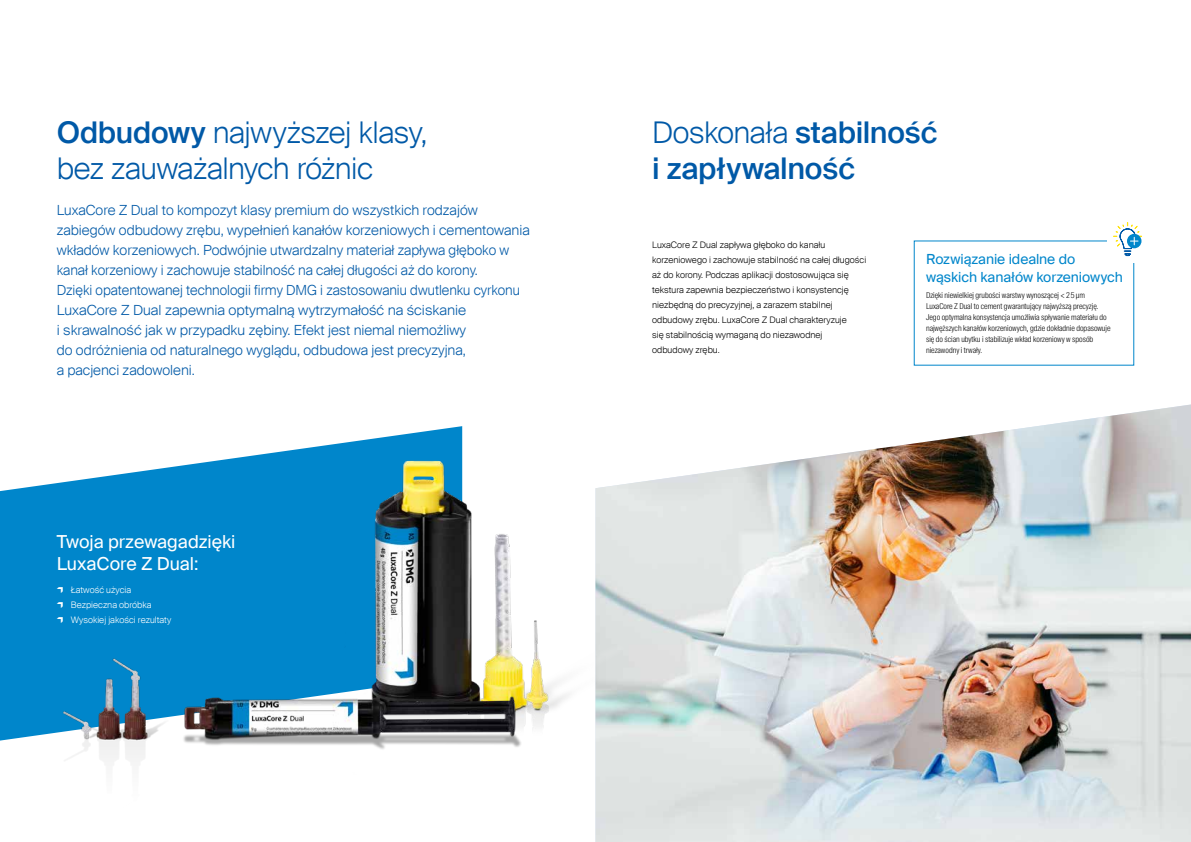
<style>
.page{position:relative;width:1191px;height:842px;background:#fff}
.page>*{position:absolute;margin:0;border:0;box-sizing:border-box;transform-origin:0 0}
.t1{font:300 30px/36px "Suisse Intl";letter-spacing:-.015em;color:#0059a7}
.t2{font:500 30px/36px "Suisse Intl";letter-spacing:-.005em;color:#0059a7}
.t3{font:18px/21.6px "Suisse Intl";color:#fff}
.t4{font:300 14px/20px "Suisse Intl";color:#0059a7}
.t5{font:14px/18px "Suisse Intl";letter-spacing:-.005em;color:#0086cb}
.t6{font:300 9px/15px "Suisse Intl";color:#000}
.t7{font:300 9px "Suisse Intl";color:#fff}
.t8{font:300 8px/11px "Suisse Intl Cond";color:#000}
.s1{font-weight:500}
.s2{font-weight:300}
</style>
<div class="page">
<img style="left:595px;top:404px;width:596px;height:438px">
<img style="left:595px;top:404px;width:43px;height:375px">
<img style="left:0;top:426px;width:570px;height:336px">
<svg style="left:1113px;top:222px;width:29px;height:35px"></svg>
<h1 class="t1" style="left:57px;top:115px;width:372px"><span class="s1">Odbudowy</span> najwyższej klasy, bez zauważalnych różnic</h1>
<p class="t4" style="left:57px;top:201px;width:474px">LuxaCore Z Dual to kompozyt klasy premium do wszystkich rodzajów zabiegów odbudowy zrębu, wypełnień kanałów korzeniowych i cementowania wkładów korzeniowych. Podwójnie utwardzalny materiał zapływa głęboko w kanał korzeniowy i zachowuje stabilność na całej długości aż do korony.<br>Dzięki opatentowanej technologii firmy DMG i zastosowaniu dwutlenku cyrkonu LuxaCore Z Dual zapewnia optymalną wytrzymałość na ściskanie<br>i skrawalność jak w przypadku zębiny. Efekt jest niemal niemożliwy<br>do odróżnienia od naturalnego wyglądu, odbudowa jest precyzyjna,<br>a pacjenci zadowoleni.</p>
<p class="t3" style="left:57px;top:531px;width:180px">Twoja przewagadzięki<br>LuxaCore Z Dual:</p>
<p class="t7" style="left:57px;top:585px;width:76px">• Łatwość użycia</p>
<p class="t7" style="left:57px;top:600px;width:96px">• Bezpieczna obróbka</p>
<p class="t7" style="left:57px;top:615px;width:116px">• Wysokiej jakości rezultaty</p>
<h1 class="t2" style="left:652px;top:115px;width:287px"><span class="s2">Doskonała</span> stabilność i zapływalność</h1>
<p class="t6" style="left:652px;top:238px;width:215px">LuxaCore Z Dual zapływa głęboko do kanału korzeniowego i zachowuje stabilność na całej długości aż do korony. Podczas aplikacji dostosowująca się tekstura zapewnia bezpieczeństwo i konsystencję niezbędną do precyzyjnej, a zarazem stabilnej odbudowy zrębu. LuxaCore Z Dual charakteryzuje<br>się stabilnością wymaganą do niezawodnej<br>odbudowy zrębu.</p>
<p class="t5" style="left:926px;top:250px;width:198px">Rozwiązanie idealne do wąskich kanałów korzeniowych</p>
<p class="t8" style="left:926px;top:290px;width:186px">Dzięki niewielkiej grubości warstwy wynoszącej &lt;25μm LuxaCore Z Dual to cement gwarantujący najwyższą precyzję.<br>Jego optymalna konsystencja umożliwia spływanie materiału do najwęższych kanałów korzeniowych, gdzie dokładnie dopasowuje się do ścian ubytku i stabilizuje wkład korzeniowy w sposób niezawodny i trwały.</p>
</div>
